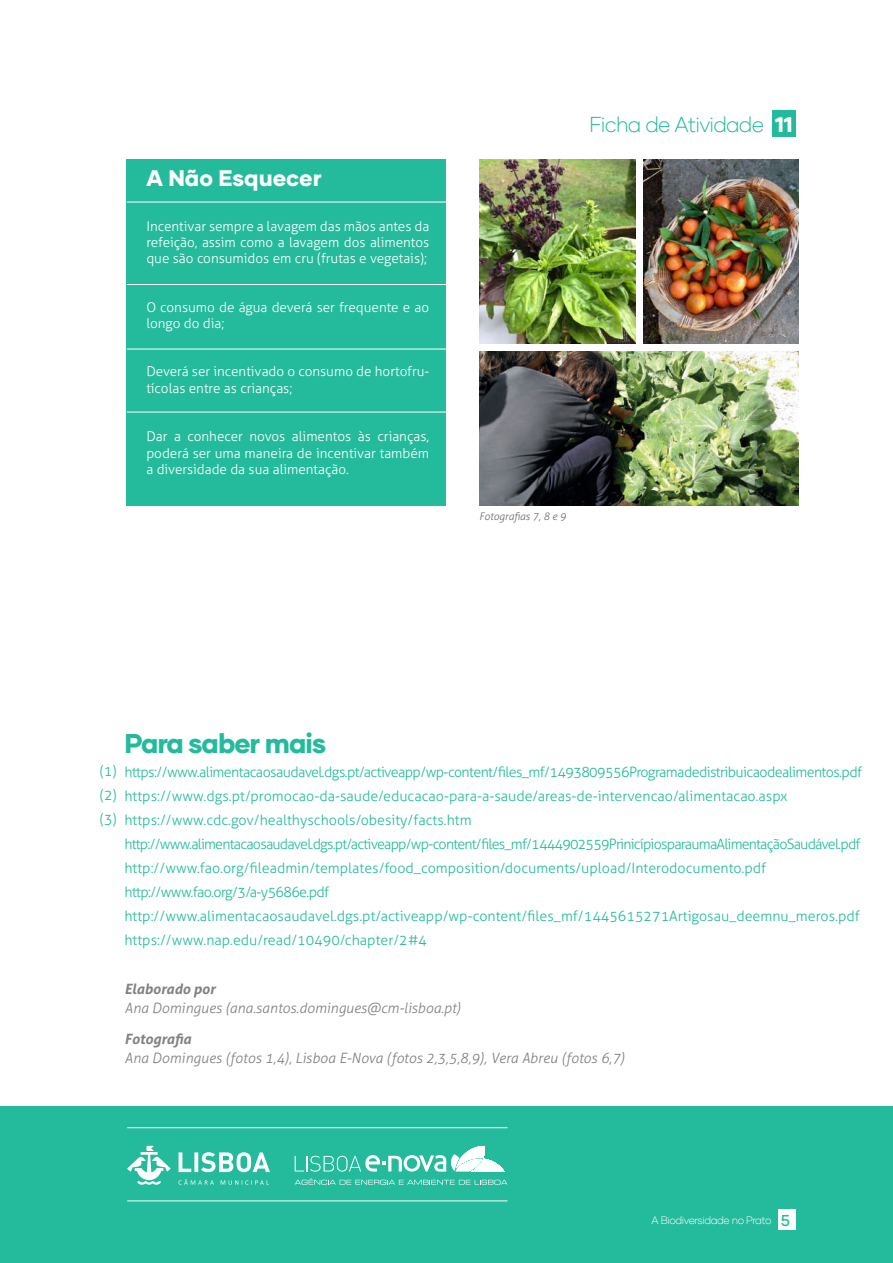
<style>
.page{position:relative;width:893px;height:1263px;background:#fff}
.page>*{position:absolute;margin:0;border:0;box-sizing:border-box;transform-origin:0 0}
.t1{font:800 27px "Gilmer";letter-spacing:-.035em;color:#24bb9d}
.t2{font:800 22.5px "Gilmer";color:#fff}
.t3{font:300 21px "Gilmer";letter-spacing:-.035em;color:#24bb9d}
.t4{font:300 14.25px/24px "Aller";color:#24bb9d}
.t5{font:italic 300 14.25px "Aller";color:#808285}
.t6{font:italic 700 14.25px "Aller";color:#808285}
.t7{font:300 13.5px/16.2px "Aller";color:#fff;text-align:justify}
.t8{font:300 10.5px "Gilmer";letter-spacing:-.035em;color:#fff}
.t9{font:italic 300 10.5px "Aller";color:#6c6d70}
.s1{font-weight:800;color:#fff}
.s2{font-weight:500;font-size:15.75px;color:#24bb9d}
</style>
<div class="page">
<img style="left:479px;top:351px;width:319px;height:155px">
<img style="left:479px;top:159px;width:157px;height:185px">
<img style="left:643px;top:159px;width:155px;height:185px">
<div style="left:127px;top:159px;width:319px;height:347px;background:#24bb9d"></div>
<hr style="left:127px;top:202px;width:319px;height:1px;background:#fff">
<hr style="left:127px;top:284px;width:319px;height:1px;background:#fff">
<hr style="left:127px;top:349px;width:319px;height:1px;background:#fff">
<hr style="left:127px;top:412px;width:319px;height:1px;background:#fff">
<div style="left:772px;top:110px;width:23px;height:26px;background:#24bb9d"></div>
<div style="left:0;top:1106px;width:893px;height:157px;background:#24bb9d"></div>
<hr style="left:127px;top:1127px;width:380px;height:1px;background:#fff">
<hr style="left:127px;top:1200px;width:380px;height:1px;background:#fff">
<svg style="left:127px;top:1146px;width:44px;height:39px"></svg>
<svg style="left:179px;top:1179px;width:90px;height:6px"></svg>
<svg style="left:179px;top:1152px;width:91px;height:20px"></svg>
<svg style="left:295px;top:1146px;width:209px;height:26px"></svg>
<svg style="left:295px;top:1178px;width:212px;height:7px"></svg>
<div style="left:778px;top:1209px;width:17px;height:21px;background:#fff"></div>
<h2 class="t2" style="left:146px;top:164px;width:177px">A Não Esquecer</h2>
<p class="t7" style="left:146px;top:218px;width:284px">Incentivar sempre a lavagem das mãos antes da refeição, assim como a lavagem dos alimentos que são consumidos em cru (frutas e vegetais);</p>
<p class="t7" style="left:146px;top:299px;width:284px">O consumo de água deverá ser frequente e ao longo do dia;</p>
<p class="t7" style="left:146px;top:364px;width:284px">Deverá ser incentivado o consumo de hortofru&shy;tícolas entre as crianças;</p>
<p class="t7" style="left:146px;top:428px;width:284px">Dar a conhecer novos alimentos às crianças, poderá ser uma maneira de incentivar também a diversidade da sua alimentação.</p>
<h3 class="t3" style="left:590px;top:111px;width:205px">Ficha de Atividade <span class="s1">11</span></h3>
<p class="t9" style="left:479px;top:510px;width:89px">Fotografias 7, 8 e 9</p>
<p class="t4" style="left:100px;top:759px;width:18px;text-align:justify">(1) (2) (3)</p>
<h1 class="t1" style="left:124px;top:726px;width:203px">Para saber mais</h1>
<p class="t4" style="left:124px;top:760px;width:739px">https://www.alimentacaosaudavel.dgs.pt/activeapp/wp-content/files_mf/1493809556Programadedistribuicaodealimentos.pdf https://www.dgs.pt/promocao-da-saude/educacao-para-a-saude/areas-de-intervencao/alimentacao.aspx https://www.cdc.gov/healthyschools/obesity/facts.htm http://www.alimentacaosaudavel.dgs.pt/activeapp/wp-content/files_mf/1444902559PrinicípiosparaumaAlimentaçãoSaudável.pdf http://www.fao.org/fileadmin/templates/food_composition/documents/upload/Interodocumento.pdf http://www.fao.org/3/a-y5686e.pdf http://www.alimentacaosaudavel.dgs.pt/activeapp/wp-content/files_mf/1445615271Artigosau_deemnu_meros.pdf https://www.nap.edu/read/10490/chapter/2#4</p>
<p class="t6" style="left:124px;top:980px;width:92px">Elaborado por</p>
<p class="t5" style="left:124px;top:999px;width:338px">Ana Domingues (ana.santos.domingues@cm-lisboa.pt)</p>
<p class="t6" style="left:124px;top:1029px;width:68px">Fotografia</p>
<p class="t5" style="left:124px;top:1049px;width:502px">Ana Domingues (fotos 1,4), Lisboa E-Nova (fotos 2,3,5,8,9), Vera Abreu (fotos 6,7)</p>
<p class="t8" style="left:652px;top:1213px;width:140px">A Biodiversidade no Prato <span class="s2">5</span></p>
</div>
